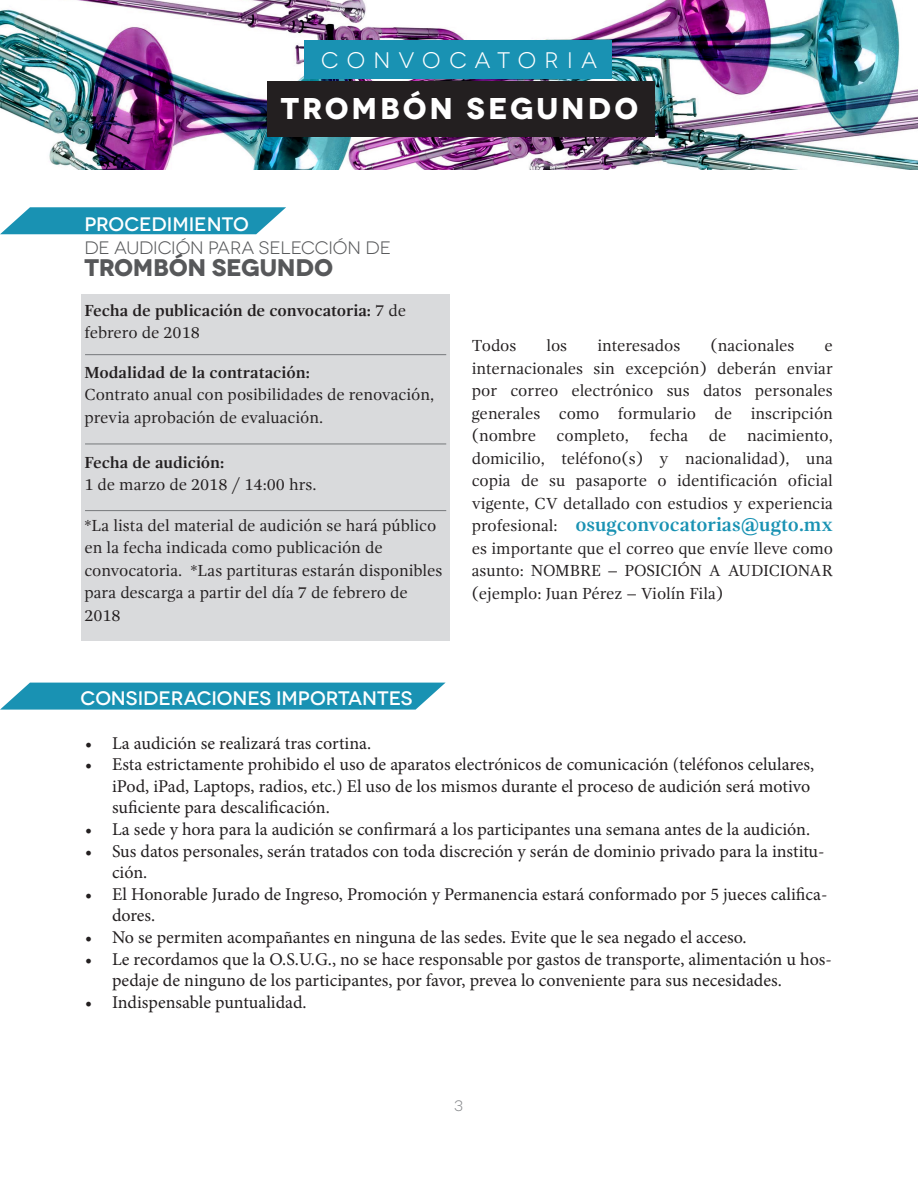
<style>
.page{position:relative;width:918px;height:1188px;background:#fff}
.page>*{position:absolute;margin:0;border:0;box-sizing:border-box;transform-origin:0 0}
.t1{font:700 30px "Novecentowide";letter-spacing:.095em;color:#fff}
.subtitulos{font:700 24px "Novecentowide";letter-spacing:-.015em;color:#57585a}
.t2{font:22.5px "Novecentowide";letter-spacing:.365em;color:#fff}
.subtitulos-2{font:500 19.5px "Novecentowide";color:#fff}
.cuerpo_de_texto{font:700 19.5px "Gandhi Serif";letter-spacing:-.005em;color:#1992b3}
.t3{font:18px/21.6px "Minion Pro";color:#231f20}
.subtitulos-3{font:18px "Novecentowide";letter-spacing:-.01em;color:#57585a}
.cuerpo_de_texto-2{font:16.5px/22.5px "Gandhi Serif";color:#231f20}
.subtitulos-4{font:700 16.5px/22.5px "Gandhi Serif";letter-spacing:-.005em;color:#231f20}
.cuerpo_de_texto-3{font:700 16.5px "Gandhi Serif";letter-spacing:-.005em;color:#231f20}
.t4{font:15px "Novecentowide";color:#87898c}
.s1{font-weight:400}
.s2{font-weight:400;font-size:16.5px;color:#231f20}
</style>
<div class="page">
<img style="left:0;top:0;width:918px;height:170px">
<div style="left:304px;top:40px;width:308px;height:39px;background:#1992b3"></div>
<div style="left:267px;top:81px;width:388px;height:55px;background:#231f20"></div>
<div style="left:81px;top:294px;width:368px;height:347px;background:#d9dadc"></div>
<svg style="left:0;top:207px;width:286px;height:27px;background:#339ebb"></svg>
<hr style="left:85px;top:354px;width:361px;height:1px;background:#76787b">
<hr style="left:85px;top:444px;width:361px;height:1px;background:#76787b">
<hr style="left:85px;top:510px;width:361px;height:1px;background:#76787b">
<svg style="left:0;top:683px;width:445px;height:27px;background:#2b9ab9"></svg>
<p class="t2" style="left:321px;top:47px;width:278px">CONVOCATORIA</p>
<h1 class="t1" style="left:281px;top:90px;width:359px">TROMBÓN SEGUNDO</h1>
<p class="subtitulos-2" style="left:84px;top:213px;width:166px">PROCEDIMIENTO</p>
<p class="subtitulos-3" style="left:84px;top:237px;width:308px">DE AUDICIÓN PARA SELECCIÓN DE</p>
<p class="subtitulos" style="left:84px;top:253px;width:251px">TROMBÓN SEGUNDO</p>
<p class="subtitulos-4" style="left:84px;top:299px;width:323px">Fecha de publicación de convocatoria: <span class="s1">7 de febrero de 2018</span></p>
<p class="cuerpo_de_texto-3" style="left:84px;top:363px;width:227px">Modalidad de la contratación:</p>
<p class="cuerpo_de_texto-2" style="left:84px;top:384px;width:351px">Contrato anual con posibilidades de renovación, previa aprobación de evaluación.</p>
<p class="cuerpo_de_texto-3" style="left:84px;top:453px;width:141px">Fecha de audición:</p>
<p class="cuerpo_de_texto-2" style="left:84px;top:474px;width:234px">1 de marzo de 2018 / 14:00 hrs.</p>
<p class="cuerpo_de_texto-2" style="left:84px;top:514px;width:359px">*La lista del material de audición se hará público en la fecha indicada como publicación de convocatoria. *Las partituras estarán disponibles para descarga a partir del día 7 de febrero de 2018</p>
<p class="subtitulos-2" style="left:81px;top:687px;width:333px">CONSIDERACIONES IMPORTANTES</p>
<p class="cuerpo_de_texto-2" style="left:472px;top:334px;width:46px">Todos</p>
<p class="cuerpo_de_texto-2" style="left:547px;top:334px;width:22px">los</p>
<p class="cuerpo_de_texto-2" style="left:597px;top:334px;width:84px">interesados</p>
<p class="cuerpo_de_texto-2" style="left:710px;top:334px;width:86px">(nacionales</p>
<p class="cuerpo_de_texto-2" style="left:472px;top:334px;width:363px;text-align:justify;text-indent:353px">e internacionales sin excepción) deberán enviar por correo electrónico sus datos personales generales como formulario de inscripción (nombre completo, fecha de nacimiento, domicilio, teléfono(s) y nacionalidad), una copia de su pasaporte o identificación oficial vigente, CV detallado con estudios y experiencia</p>
<p class="cuerpo_de_texto" style="left:472px;top:513px;width:363px"><span class="s2">profesional:</span> osugconvocatorias@ugto.mx</p>
<p class="cuerpo_de_texto-2" style="left:472px;top:537px;width:363px;text-align:justify">es importante que el correo que envíe lleve como asunto: NOMBRE – POSICIÓN A AUDICIONAR (ejemplo: Juan Pérez – Violín Fila)</p>
<p class="t3" style="left:85px;top:732px;width:288px">• La audición se realizará tras cortina.</p>
<p class="t3" style="left:112px;top:754px;width:704px;text-indent:-27px">• Esta estrictamente prohibido el uso de aparatos electrónicos de comunicación (teléfonos celulares, iPod, iPad, Laptops, radios, etc.) El uso de los mismos durante el proceso de audición será motivo suficiente para descalificación.</p>
<p class="t3" style="left:85px;top:819px;width:727px">• La sede y hora para la audición se confirmará a los participantes una semana antes de la audición.</p>
<p class="t3" style="left:112px;top:840px;width:714px;text-indent:-27px">• Sus datos personales, serán tratados con toda discreción y serán de dominio privado para la institu&shy;ción.</p>
<p class="t3" style="left:112px;top:883px;width:717px;text-indent:-27px">• El Honorable Jurado de Ingreso, Promoción y Permanencia estará conformado por 5 jueces califica&shy;dores.</p>
<p class="t3" style="left:85px;top:927px;width:663px">• No se permiten acompañantes en ninguna de las sedes. Evite que le sea negado el acceso.</p>
<p class="t3" style="left:112px;top:948px;width:721px;text-indent:-27px">• Le recordamos que la O.S.U.G., no se hace responsable por gastos de transporte, alimentación u hos&shy;pedaje de ninguno de los participantes, por favor, prevea lo conveniente para sus necesidades.</p>
<p class="t3" style="left:85px;top:991px;width:223px">• Indispensable puntualidad.</p>
<p class="t4" style="left:454px;top:1097px;width:10px">3</p>
</div>
